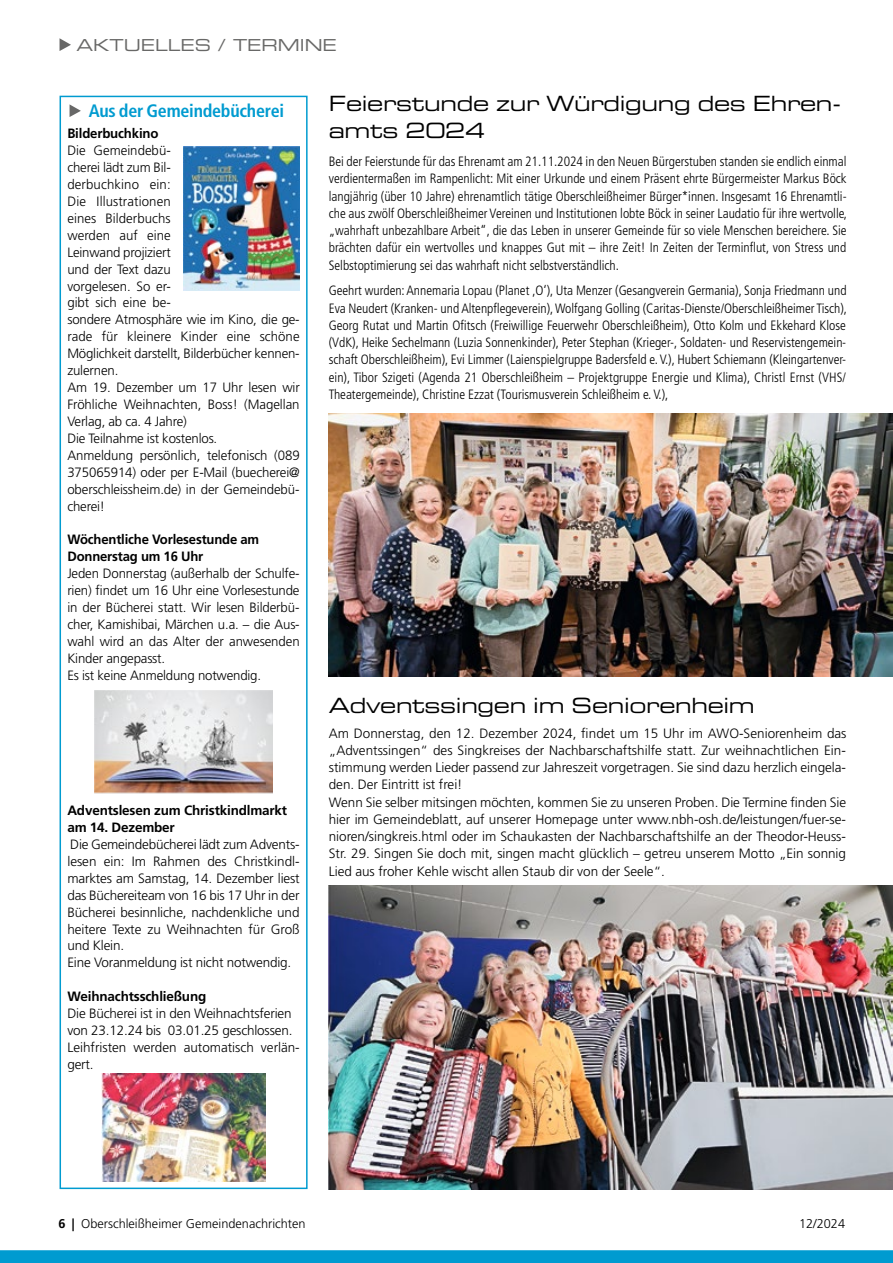
<style>
.page{position:relative;width:893px;height:1263px;background:#fff}
.page>*{position:absolute;margin:0;border:0;box-sizing:border-box;transform-origin:0 0}
.t1{font:21px/27px "Eurostile LT Std Ex 2";letter-spacing:-.015em;color:#000}
.t2{font:700 condensed 18px "Frutiger LT Std";letter-spacing:-.015em;color:#009bd0}
.t3{font:16.5px "Eurostile LT Std Ex 2";color:#686867}
.t4{font:300 13.5px/17px "Frutiger LT Std";letter-spacing:-.005em;color:#000}
.t5{font:300 condensed 13.5px/17.2px "Frutiger LT Std";color:#000;text-align:justify}
.t6{font:700 13.5px/17px "Frutiger LT Std";letter-spacing:-.015em;color:#000}
.t7{font:300 12.75px "Frutiger LT Std";color:#000}
.s1{font-weight:700}
</style>
<div class="page">
<svg style="left:60px;top:38px;width:11px;height:13px"></svg>
<svg style="left:0;top:1250px;width:893px;height:13px;background:#049cd0"></svg>
<img style="left:329px;top:414px;width:564px;height:263px">
<img style="left:329px;top:886px;width:564px;height:303px">
<svg style="left:70px;top:104px;width:11px;height:13px"></svg>
<div style="left:60px;top:96px;width:248px;height:1093px;border:2px solid #009bd0"></div>
<img style="left:184px;top:147px;width:116px;height:144px">
<img style="left:95px;top:690px;width:178px;height:104px">
<img style="left:101px;top:1074px;width:165px;height:107px">
<p class="t3" style="left:77px;top:33px;width:262px">AKTUELLES / TERMINE</p>
<h2 class="t2" style="left:89px;top:100px;width:197px">Aus der Gemeindebücherei</h2>
<p class="t6" style="left:67px;top:125px;width:93px">Bilderbuchkino</p>
<p class="t4" style="left:67px;top:142px;width:234px">Die Gemeindebü-<br>cherei lädt zum Bil-<br>derbuchkino ein:<br>Die Illustrationen<br>eines Bilderbuchs<br>werden auf eine<br>Leinwand projiziert<br>und der Text dazu<br>vorgelesen. So er-<br>gibt sich eine be-<br>sondere Atmosphäre wie im Kino, die ge&shy;rade für kleinere Kinder eine schöne<br>Möglichkeit darstellt, Bilderbücher kennen&shy;zulernen.<br>Am 19. Dezember um 17 Uhr lesen wir<br>Fröhliche Weihnachten, Boss! (Magellan<br>Verlag, ab ca. 4 Jahre)<br>Die Teilnahme ist kostenlos.<br>Anmeldung persönlich, telefonisch (089<br>375065914) oder per E-Mail (buecherei@ oberschleissheim.de) in der Gemeindebü&shy;cherei!</p>
<p class="t6" style="left:67px;top:531px;width:193px">Wöchentliche Vorlesestunde am<br>Donnerstag um 16 Uhr</p>
<p class="t4" style="left:67px;top:565px;width:234px">Jeden Donnerstag (außerhalb der Schulfe&shy;rien) findet um 16 Uhr eine Vorlesestunde in der Bücherei statt. Wir lesen Bilderbü&shy;cher, Kamishibai, Märchen u.a. – die Aus&shy;wahl wird an das Alter der anwesenden Kinder angepasst.<br>Es ist keine Anmeldung notwendig.</p>
<p class="t6" style="left:67px;top:802px;width:221px">Adventslesen zum Christkindlmarkt am 14. Dezember</p>
<p class="t4" style="left:67px;top:836px;width:234px">Die Gemeindebücherei lädt zum Advents&shy;lesen ein: Im Rahmen des Christkindl&shy;marktes am Samstag, 14. Dezember liest das Büchereiteam von 16 bis 17 Uhr in der Bücherei besinnliche, nachdenkliche und heitere Texte zu Weihnachten für Groß und Klein.<br>Eine Voranmeldung ist nicht notwendig.</p>
<p class="t6" style="left:67px;top:988px;width:140px">Weihnachtsschließung</p>
<p class="t4" style="left:67px;top:1005px;width:234px">Die Bücherei ist in den Weihnachtsferien von 23.12.24 bis 03.01.25 geschlossen.<br>Leihfristen werden automatisch verlän&shy;gert.</p>
<h1 class="t1" style="left:329px;top:90px;width:514px">Feierstunde zur Würdigung des Ehren&shy;amts 2024</h1>
<p class="t5" style="left:329px;top:153px;width:520px">Bei der Feierstunde für das Ehrenamt am 21.11.2024 in den Neuen Bürgerstuben standen sie endlich einmal verdientermaßen im Rampenlicht: Mit einer Urkunde und einem Präsent ehrte Bürgermeister Markus Böck langjährig (über 10 Jahre) ehrenamtlich tätige Oberschleißheimer Bürger*innen. Insgesamt 16 Ehrenamtli&shy;che aus zwölf Oberschleißheimer Vereinen und Institutionen lobte Böck in seiner Laudatio für ihre wertvolle, „wahrhaft unbezahlbare Arbeit“, die das Leben in unserer Gemeinde für so viele Menschen bereichere. Sie brächten dafür ein wertvolles und knappes Gut mit – ihre Zeit! In Zeiten der Terminflut, von Stress und Selbstoptimierung sei das wahrhaft nicht selbstverständlich.</p>
<p class="t5" style="left:329px;top:282px;width:520px">Geehrt wurden: Annemaria Lopau (Planet ‚O‘), Uta Menzer (Gesangverein Germania), Sonja Friedmann und Eva Neudert (Kranken- und Altenpflegeverein), Wolfgang Golling (Caritas-Dienste/Oberschleißheimer Tisch), Georg Rutat und Martin Ofitsch (Freiwillige Feuerwehr Oberschleißheim), Otto Kolm und Ekkehard Klose (VdK), Heike Sechelmann (Luzia Sonnenkinder), Peter Stephan (Krieger-, Soldaten- und Reservistengemein&shy;schaft Oberschleißheim), Evi Limmer (Laienspielgruppe Badersfeld e. V.), Hubert Schiemann (Kleingartenver&shy;ein), Tibor Szigeti (Agenda 21 Oberschleißheim – Projektgruppe Energie und Klima), Christl Ernst (VHS/ Theatergemeinde), Christine Ezzat (Tourismusverein Schleißheim e. V.),</p>
<h1 class="t1" style="left:329px;top:692px;width:427px">Adventssingen im Seniorenheim</h1>
<p class="t4" style="left:329px;top:724px;width:519px">Am Donnerstag, den 12. Dezember 2024, findet um 15 Uhr im AWO-Seniorenheim das „Adventssingen“ des Singkreises der Nachbarschaftshilfe statt. Zur weihnachtlichen Ein&shy;stimmung werden Lieder passend zur Jahreszeit vorgetragen. Sie sind dazu herzlich eingela&shy;den. Der Eintritt ist frei!<br>Wenn Sie selber mitsingen möchten, kommen Sie zu unseren Proben. Die Termine finden Sie hier im Gemeindeblatt, auf unserer Homepage unter www.nbh-osh.de/leistungen/fuer-se&shy;nioren/singkreis.html oder im Schaukasten der Nachbarschaftshilfe an der Theodor-Heuss-Str. 29. Singen Sie doch mit, singen macht glücklich – getreu unserem Motto „Ein sonnig Lied aus froher Kehle wischt allen Staub dir von der Seele“.</p>
<p class="t7" style="left:58px;top:1216px;width:249px"><span class="s1">6 |</span> Oberschleißheimer Gemeindenachrichten</p>
<p class="t7" style="left:799px;top:1216px;width:48px">12/2024</p>
</div>
